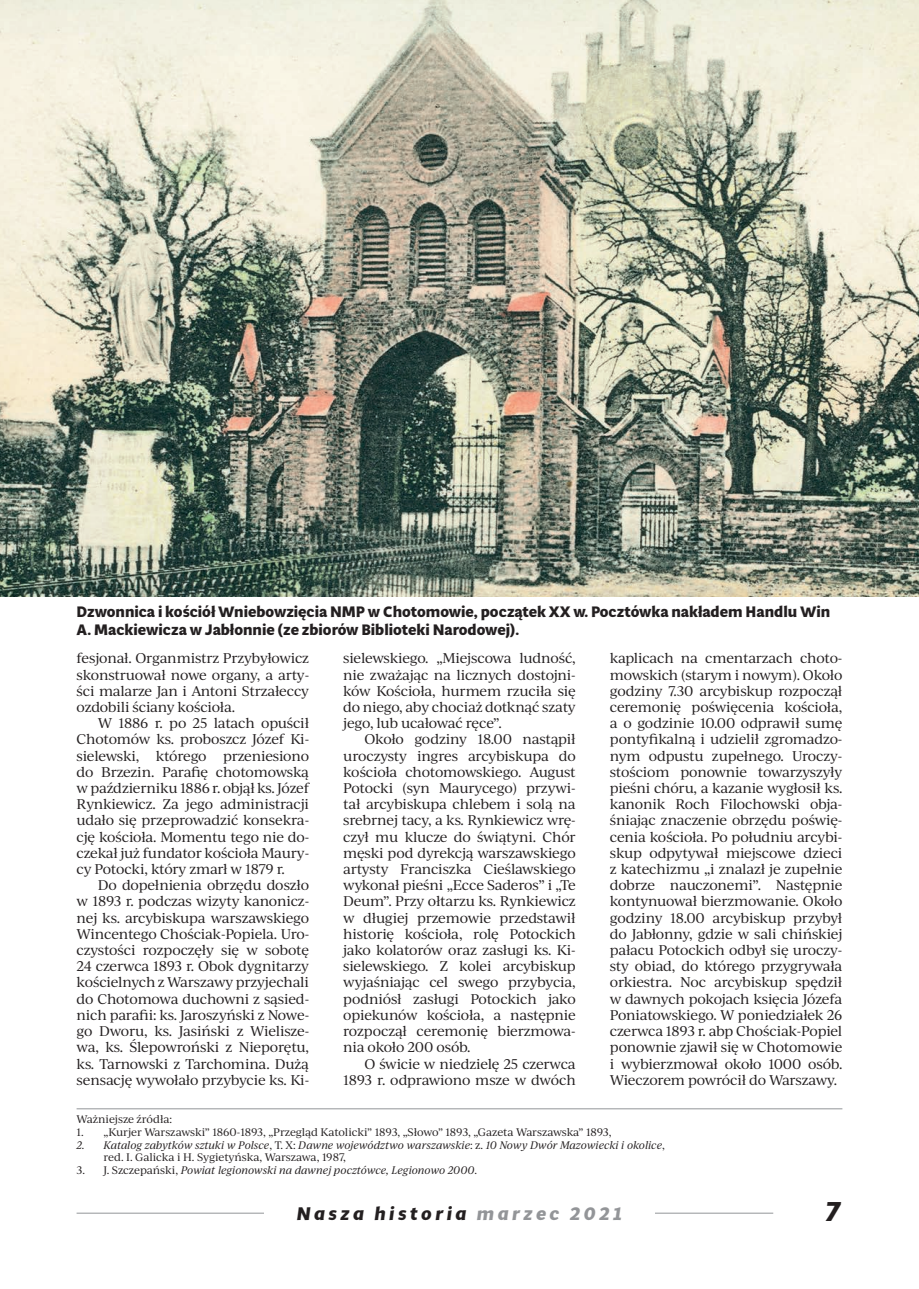
<style>
.page{position:relative;width:919px;height:1289px;background:#fff}
.page>*{position:absolute;margin:0;border:0;box-sizing:border-box;transform-origin:0 0}
.t1{font:italic 700 27px "Multi Display";color:#231f20}
.t2{font:italic 700 18px "Multi Display";letter-spacing:.2em;color:#231f20}
.t3{font:700 15px/18px "Multi Display";color:#231f20}
.t4{font:13.5px/16.2px "Ivy Journal";letter-spacing:-.02em;color:#231f20;text-align:justify}
.t5{font:italic 10.5px/12.6px "Ivy Journal";letter-spacing:-.01em;color:#231f20}
.t6{font:10.5px "Ivy Journal";color:#231f20}
.s1{font-style:normal}
.s2{color:#939598}
</style>
<div class="page">
<hr style="left:77px;top:1212px;width:696px;height:1px;background:#939598">
<div style="left:264px;top:1198px;width:390px;height:30px;background:#fff"></div>
<hr style="left:77px;top:1108px;width:765px;height:1px;background:#939598">
<img style="left:0;top:0;width:918px;height:596px">
<p class="t3" style="left:77px;top:602px;width:755px">Dzwonnica i kościół Wniebowzięcia NMP w Chotomowie, początek XX w. Pocztówka nakładem Handlu Win<br>A. Mackiewicza w Jabłonnie (ze zbiorów Biblioteki Narodowej).</p>
<p class="t4" style="left:77px;top:649px;width:234px">fesjonał. Organmistrz Przybyłowicz skonstruował nowe organy, a arty&shy;ści malarze Jan i Antoni Strzałeccy ozdobili ściany kościoła.</p>
<p class="t4" style="left:77px;top:714px;width:234px;text-indent:21px">W 1886 r. po 25 latach opuścił Chotomów ks. proboszcz Józef Ki&shy;sielewski, którego przeniesiono do Brzezin. Parafię chotomowską w październiku 1886 r. objął ks. Józef Rynkiewicz. Za jego administracji udało się przeprowadzić konsekra&shy;cję kościoła. Momentu tego nie do&shy;czekał już fundator kościoła Maury&shy;cy Potocki, który zmarł w 1879 r.</p>
<p class="t4" style="left:77px;top:876px;width:234px;text-indent:21px">Do dopełnienia obrzędu doszło w 1893 r. podczas wizyty kanonicz&shy;nej ks. arcybiskupa warszawskiego Wincentego Chościak-Popiela. Uro&shy;czystości rozpoczęły się w sobotę 24 czerwca 1893 r. Obok dygnitarzy kościelnych z Warszawy przyjechali do Chotomowa duchowni z sąsied&shy;nich parafii: ks. Jaroszyński z Nowe&shy;go Dworu, ks. Jasiński z Wielisze&shy;wa, ks. Ślepowroński z Nieporętu, ks. Tarnowski z Tarchomina. Dużą sensację wywołało przybycie ks. Ki-</p>
<p class="t4" style="left:343px;top:649px;width:234px">sielewskiego. „Miejscowa ludność, nie zważając na licznych dostojni&shy;ków Kościoła, hurmem rzuciła się do niego, aby chociaż dotknąć szaty jego, lub ucałować ręce”.</p>
<p class="t4" style="left:343px;top:730px;width:234px;text-indent:21px">Około godziny 18.00 nastąpił uroczysty ingres arcybiskupa do kościoła chotomowskiego. August Potocki (syn Maurycego) przywi&shy;tał arcybiskupa chlebem i solą na srebrnej tacy, a ks. Rynkiewicz wrę&shy;czył mu klucze do świątyni. Chór męski pod dyrekcją warszawskiego artysty Franciszka Cieślawskiego wykonał pieśni „Ecce Saderos” i „Te Deum”. Przy ołtarzu ks. Rynkiewicz w długiej przemowie przedstawił historię kościoła, rolę Potockich jako kolatorów oraz zasługi ks. Ki&shy;sielewskiego. Z kolei arcybiskup wyjaśniając cel swego przybycia, podniósł zasługi Potockich jako opiekunów kościoła, a następnie rozpoczął ceremonię bierzmowa&shy;nia około 200 osób.</p>
<p class="t4" style="left:343px;top:1054px;width:234px;text-align:right">O świcie w niedzielę 25 czerwca<br>1893 r. odprawiono msze w dwóch</p>
<p class="t4" style="left:609px;top:649px;width:234px">kaplicach na cmentarzach choto&shy;mowskich (starym i nowym). Około godziny 7.30 arcybiskup rozpoczął ceremonię poświęcenia kościoła, a o godzinie 10.00 odprawił sumę pontyfikalną i udzielił zgromadzo&shy;nym odpustu zupełnego. Uroczy&shy;stościom ponownie towarzyszyły pieśni chóru, a kazanie wygłosił ks. kanonik Roch Filochowski obja&shy;śniając znaczenie obrzędu poświę&shy;cenia kościoła. Po południu arcybi&shy;skup odpytywał miejscowe dzieci z katechizmu „i znalazł je zupełnie dobrze nauczonemi”. Następnie kontynuował bierzmowanie. Około godziny 18.00 arcybiskup przybył do Jabłonny, gdzie w sali chińskiej pałacu Potockich odbył się uroczy&shy;sty obiad, do którego przygrywała orkiestra. Noc arcybiskup spędził w dawnych pokojach księcia Józefa Poniatowskiego. W poniedziałek 26 czerwca 1893 r. abp Chościak-Popiel ponownie zjawił się w Chotomowie i wybierzmował około 1000 osób.<br>Wieczorem powrócił do Warszawy.</p>
<p class="t6" style="left:77px;top:1111px;width:97px">Ważniejsze źródła:</p>
<p class="t6" style="left:77px;top:1124px;width:536px">1. „Kurjer Warszawski” 1860-1893, „Przegląd Katolicki” 1893, „Słowo” 1893, „Gazeta Warszawska” 1893,</p>
<p class="t5" style="left:104px;top:1137px;width:562px;text-indent:-27px">2. Katalog zabytków sztuki w Polsce<span class="s1">, T. X:</span> Dawne województwo warszawskie<span class="s1">: z.</span> 10 Nowy Dwór Mazowiecki i okolice<span class="s1">, red. I. Galicka i H. Sygietyńska, Warszawa, 1987,</span></p>
<p class="t5" style="left:77px;top:1162px;width:402px"><span class="s1">3. J. Szczepański,</span> Powiat legionowski na dawnej pocztówce, Legionowo 2000<span class="s1">.</span></p>
<h2 class="t2" style="left:297px;top:1201px;width:327px">Nasza historia <span class="s2">marzec 2021</span></h2>
<h1 class="t1" style="left:825px;top:1192px;width:16px">7</h1>
</div>
